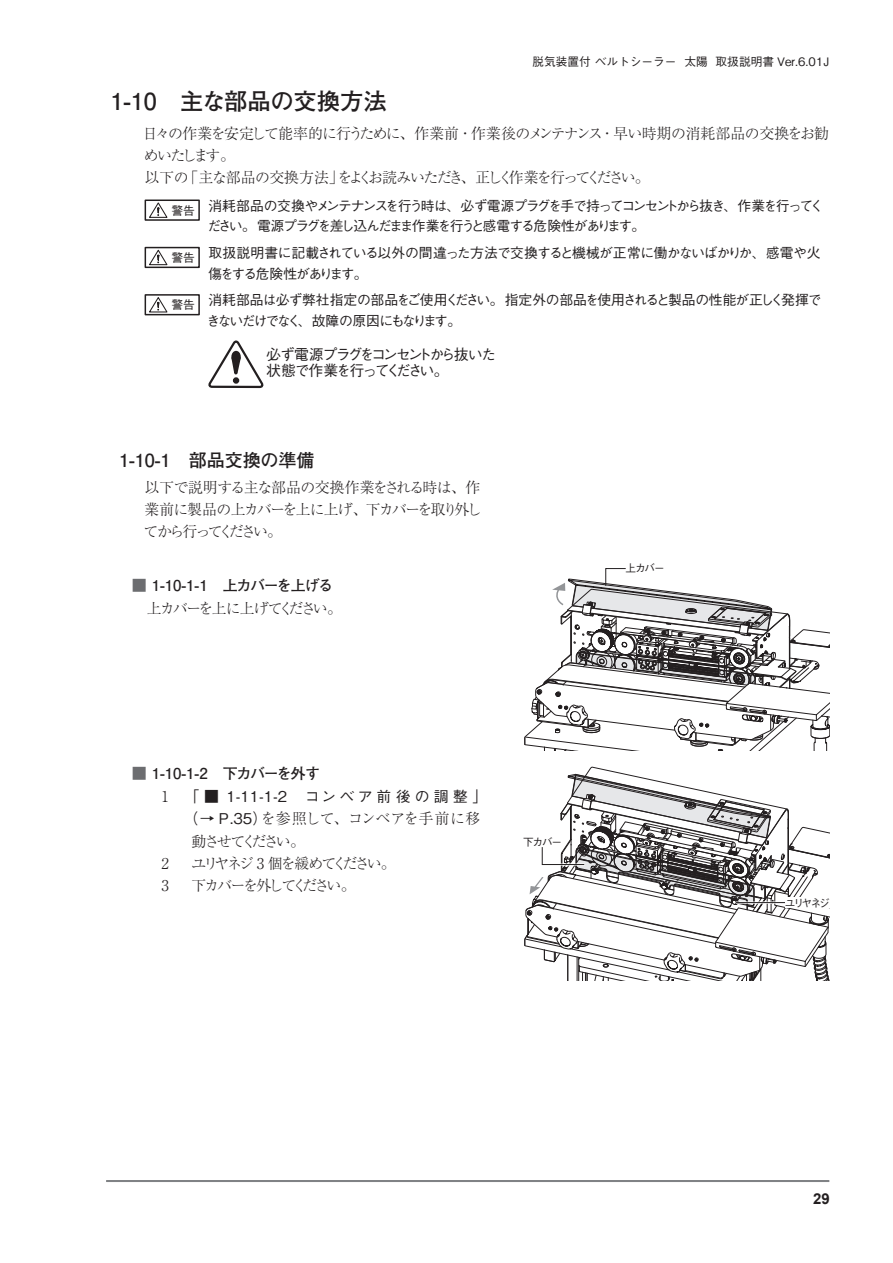
<style>
.page{position:relative;width:893px;height:1263px;background:#fff}
.page>*{position:absolute;margin:0;border:0;box-sizing:border-box;transform-origin:0 0}
.t1{font:700 23.4px "Futo Go B101 Pro";color:#231f20}
.t2{font:700 18px "Futo Go B101 Pro";color:#231f20}
.t3{font:700 15px "Futo Go B101 Pro";letter-spacing:-.075em;color:#231f20}
.t4{font:700 15px "Arial";color:#231f20}
.t5{font:300 14.85px/22.4px "Ryumin Pro";letter-spacing:-.105em;color:#231f20}
.t6{font:500 14.85px/15.9px "Gothic BBB Pro";letter-spacing:-.13em;color:#231f20}
.t7{font:300 14.85px/22.4px "Ryumin Pro";letter-spacing:-.075em;color:#231f20}
.t8{font:300 14.85px "Ryumin Pro";letter-spacing:-.18em;color:#231f20}
.t9{font:500 14.85px "Gothic BBB Pro";letter-spacing:.27em;color:#231f20}
.t10{font:500 13.8px/20.7px "Gothic BBB Pro";letter-spacing:-.1em;color:#231f20}
.t11{font:500 13.8px/20.7px "Gothic BBB Pro";letter-spacing:-.065em;color:#231f20}
.t12{font:500 13.8px/20.7px "Gothic BBB Pro";letter-spacing:-.06em;color:#231f20}
.t13{font:500 11.7px "Gothic BBB Pro";color:#231f20}
.t14{font:500 10.65px "Gothic BBB Pro";letter-spacing:-.11em;color:#231f20}
.s1{color:#6c6d70}
.s2{font-family:"Ryumin Pro";font-weight:300}
.s3{font-family:"Gothic BBB Pro";font-weight:500}
</style>
<div class="page">
<hr style="left:106px;top:1180px;width:723px;height:2px;background:#808285">
<svg style="left:524px;top:568px;width:305px;height:183px"></svg>
<svg style="left:524px;top:767px;width:305px;height:214px"></svg>
<hr style="left:736px;top:902px;width:49px;height:1px;background:#231f20">
<div style="left:785px;top:897px;width:44px;height:11px;background:#fff"></div>
<div style="left:145px;top:199px;width:55px;height:22px;border:2px solid #231f20"></div>
<svg style="left:148px;top:201px;width:21px;height:17px"></svg>
<div style="left:145px;top:247px;width:55px;height:21px;border:2px solid #231f20"></div>
<svg style="left:148px;top:249px;width:21px;height:17px"></svg>
<div style="left:145px;top:294px;width:55px;height:21px;border:2px solid #231f20"></div>
<svg style="left:148px;top:296px;width:21px;height:17px"></svg>
<svg style="left:208px;top:340px;width:56px;height:49px"></svg>
<h1 class="t1" style="left:111px;top:82px;width:278px">1-10　主な部品の交換方法</h1>
<p class="t13" style="left:532px;top:52px;width:298px">脱気装置付 ベルトシーラー 太陽 取扱説明書 Ver.6.01J</p>
<p class="t5" style="left:143px;top:121px;width:688px">日々の作業を安定して能率的に行うために、作業前・ 作業後のメンテナンス・ 早い時期の消耗部品の交換をお勧めいたします。<br>以下の「主な部品の交換方法」をよくお読みいただき、正しく作業を行ってください。</p>
<p class="t10" style="left:207px;top:193px;width:618px;text-indent:-36px"><sub>警告</sub> 消耗部品の交換やメンテナンスを行う時は、必ず電源プラグを手で持ってコンセントから抜き、作業を行ってください。電源プラグを差し込んだまま作業を行うと感電する危険性があります。</p>
<p class="t12" style="left:208px;top:241px;width:614px;text-indent:-37px"><sub>警告</sub> 取扱説明書に記載されている以外の間違った方法で交換すると機械が正常に働かないばかりか、感電や火傷をする危険性があります。</p>
<p class="t11" style="left:207px;top:288px;width:616px;text-indent:-35px"><sub>警告</sub> 消耗部品は必ず弊社指定の部品をご使用ください。指定外の部品を使用されると製品の性能が正しく発揮できないだけでなく、故障の原因にもなります。</p>
<p class="t6" style="left:266px;top:345px;width:231px">必ず電源プラグをコンセントから抜いた状態で作業を行ってください。</p>
<p class="t2" style="left:119px;top:445px;width:197px">1-10-1　部品交換の準備</p>
<p class="t5" style="left:144px;top:475px;width:339px;text-align:justify">以下で説明する主な部品の交換作業をされる時は、作業前に製品の上カバーを上に上げ、下カバーを取り外してから行ってください。</p>
<p class="t3" style="left:132px;top:573px;width:203px"><span class="s1">■</span> 1-10-1-1　上カバーを上げる</p>
<p class="t5" style="left:147px;top:596px;width:197px">上カバーを上に上げてください。</p>
<p class="t3" style="left:132px;top:761px;width:190px"><span class="s1">■</span> 1-10-1-2　下カバーを外す</p>
<p class="t9" style="left:162px;top:784px;width:327px"><span class="s2">1</span> 「 ■ 1-11-1-2　コンベア前後の調整」</p>
<p class="t7" style="left:191px;top:806px;width:291px;text-indent:-8px"><span class="s3">（→ P.35）</span>を参照して、コンベアを手前に移動させてください。</p>
<p class="t5" style="left:162px;top:851px;width:9px">2</p>
<p class="t8" style="left:191px;top:852px;width:206px">ユリヤネジ 3 個を緩めてください。</p>
<p class="t5" style="left:162px;top:873px;width:9px">3</p>
<p class="t8" style="left:191px;top:874px;width:166px">下カバーを外してください。</p>
<p class="t14" style="left:523px;top:833px;width:41px">下カバー</p>
<p class="t14" style="left:626px;top:560px;width:41px">上カバー</p>
<p class="t14" style="left:785px;top:894px;width:47px">ユリヤネジ</p>
<p class="t4" style="left:813px;top:1188px;width:18px">29</p>
</div>
